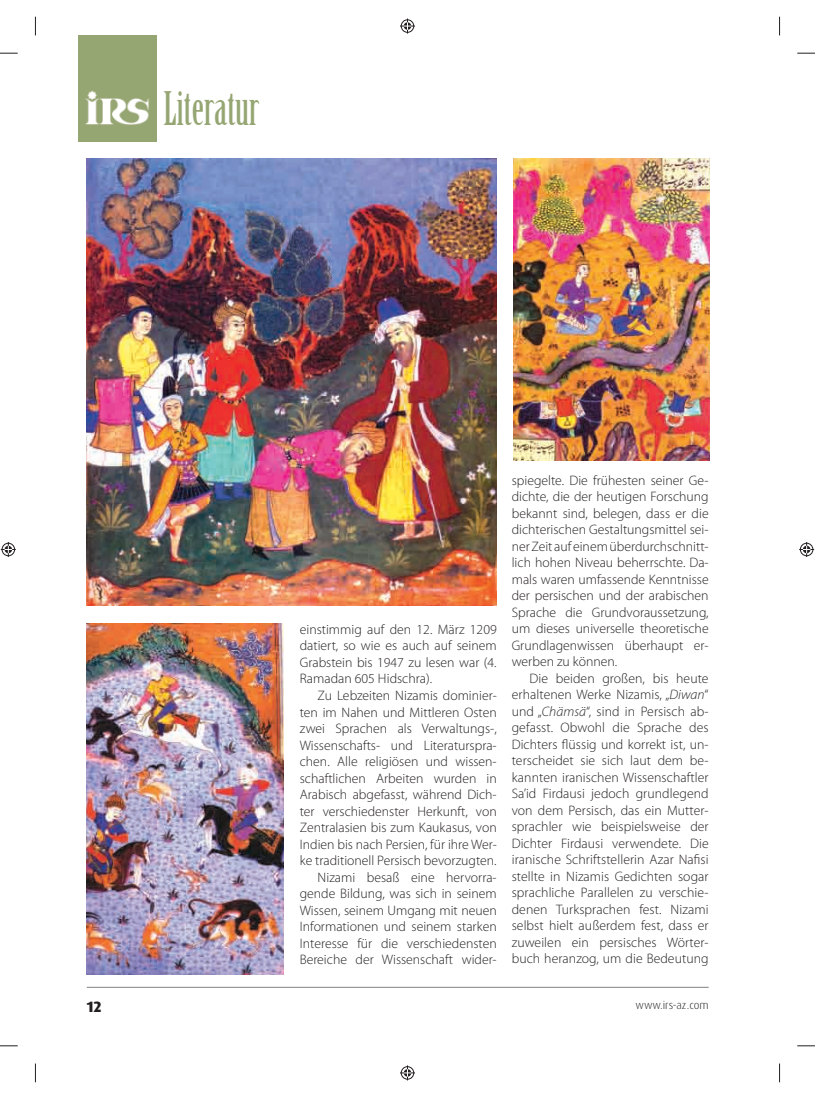
<style>
.page{position:relative;width:815px;height:1099px;background:#fff}
.page>*{position:absolute;margin:0;border:0;box-sizing:border-box;transform-origin:0 0}
.t1{font:45.12px "Birch Std";color:#96a673}
.t2{font:800 15px "Dax Pro";color:#231f20}
.t3{font:300 13.75px/16.5px "Myriad Pro";color:#231f20;text-align:justify}
.t4{font:300 11.25px "Dax Pro";color:#231f20}
.s1{font-style:italic}
</style>
<div class="page">
<hr style="left:87px;top:986px;width:622px;height:1px;background:#808285">
<img style="left:514px;top:158px;width:195px;height:302px">
<img style="left:87px;top:158px;width:409px;height:447px">
<img style="left:87px;top:624px;width:196px;height:350px">
<div style="left:79px;top:35px;width:78px;height:107px;background:#96a673"></div>
<img style="left:85px;top:90px;width:64px;height:35px">
<svg style="left:0;top:52px;width:18px;height:2px"></svg>
<svg style="left:797px;top:52px;width:18px;height:2px"></svg>
<svg style="left:0;top:1045px;width:18px;height:1px"></svg>
<svg style="left:797px;top:1045px;width:18px;height:1px"></svg>
<svg style="left:35px;top:17px;width:1px;height:18px"></svg>
<svg style="left:35px;top:1063px;width:1px;height:19px"></svg>
<svg style="left:779px;top:17px;width:1px;height:18px"></svg>
<svg style="left:779px;top:1063px;width:1px;height:19px"></svg>
<svg style="left:400px;top:19px;width:15px;height:15px"></svg>
<svg style="left:400px;top:1065px;width:15px;height:15px"></svg>
<svg style="left:1px;top:542px;width:15px;height:15px"></svg>
<svg style="left:799px;top:542px;width:15px;height:15px"></svg>
<h1 class="t1" style="left:164px;top:91px;width:97px">Literatur</h1>
<p class="t3" style="left:300px;top:622px;width:198px">einstimmig auf den 12. März 1209 datiert, so wie es auch auf seinem Grabstein bis 1947 zu lesen war (4.<br>Ramadan 605 Hidschra).</p>
<p class="t3" style="left:300px;top:688px;width:199px;text-align:right">Zu Lebzeiten Nizamis dominier&shy;ten im Nahen und Mittleren Osten zwei Sprachen als Verwaltungs-, Wissenschafts- und Literaturspra&shy;chen. Alle religiösen und wissen&shy;schaftlichen Arbeiten wurden in Arabisch abgefasst, während Dich&shy;ter verschiedenster Herkunft, von Zentralasien bis zum Kaukasus, von Indien bis nach Persien, für ihre Wer&shy;ke traditionell Persisch bevorzugten.<br>Nizami besaß eine hervorra&shy;gende Bildung, was sich in seinem Wissen, seinem Umgang mit neuen Informationen und seinem starken Interesse für die verschiedensten Bereiche der Wissenschaft wider-</p>
<p class="t3" style="left:512px;top:473px;width:198px">spiegelte. Die frühesten seiner Ge&shy;dichte, die der heutigen Forschung bekannt sind, belegen, dass er die dichterischen Gestaltungsmittel sei&shy;ner Zeit auf einem überdurchschnitt&shy;lich hohen Niveau beherrschte. Da&shy;mals waren umfassende Kenntnisse der persischen und der arabischen Sprache die Grundvoraussetzung, um dieses universelle theoretische Grundlagenwissen überhaupt er&shy;werben zu können.</p>
<p class="t3" style="left:512px;top:671px;width:198px;text-indent:18px">Die beiden großen, bis heute erhaltenen Werke Nizamis, „<span class="s1">Diwan</span>“ und „<span class="s1">Chämsä</span>“, sind in Persisch ab&shy;gefasst. Obwohl die Sprache des Dichters flüssig und korrekt ist, un&shy;terscheidet sie sich laut dem be&shy;kannten iranischen Wissenschaftler Sa’id Firdausi jedoch grundlegend von dem Persisch, das ein Mutter&shy;sprachler wie beispielsweise der Dichter Firdausi verwendete. Die iranische Schriftstellerin Azar Nafisi stellte in Nizamis Gedichten sogar sprachliche Parallelen zu verschie&shy;denen Turksprachen fest. Nizami selbst hielt außerdem fest, dass er zuweilen ein persisches Wörter&shy;buch heranzog, um die Bedeutung</p>
<p class="t2" style="left:87px;top:999px;width:16px">12</p>
<p class="t4" style="left:636px;top:999px;width:75px">www.irs-az.com</p>
</div>
